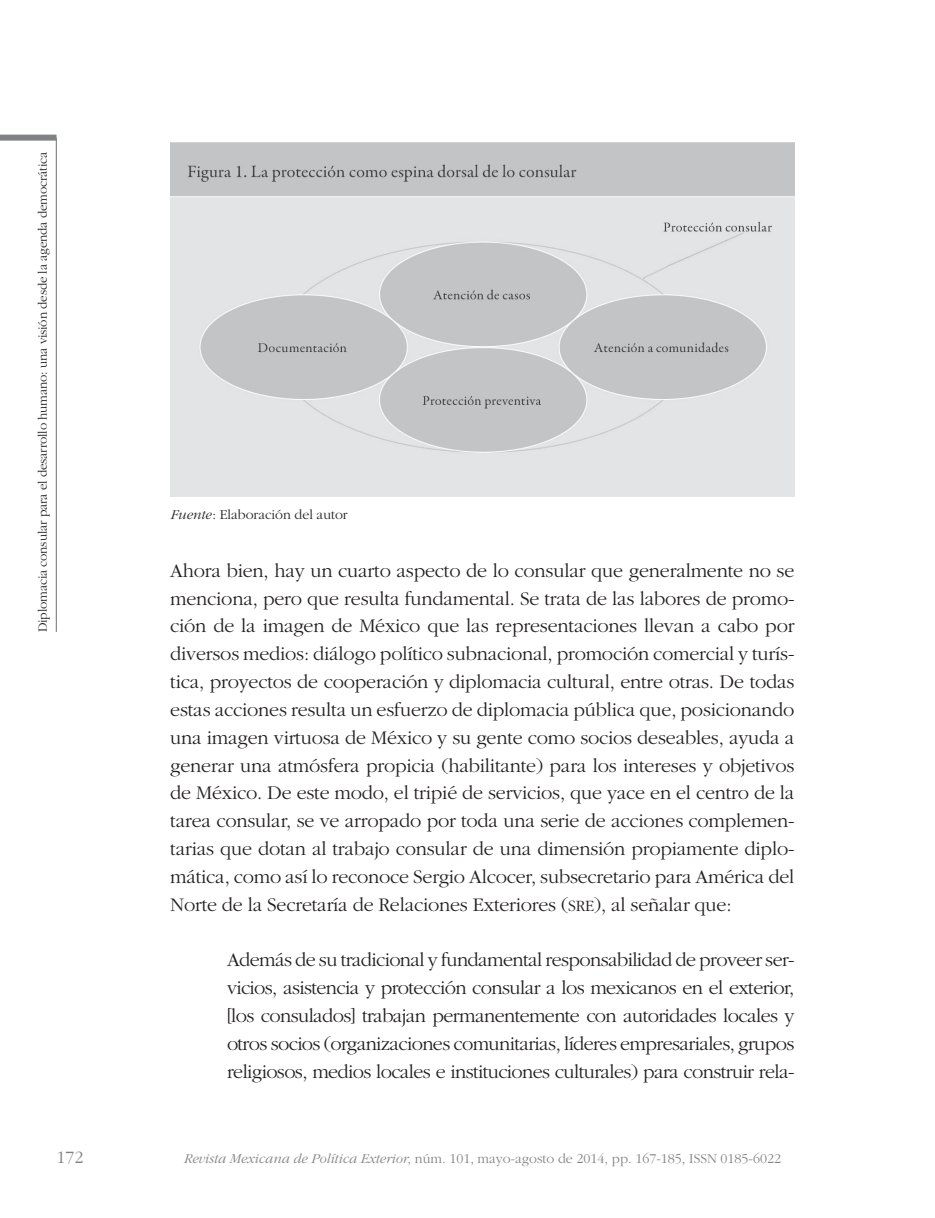
<style>
.page{position:relative;width:935px;height:1218px;background:#fff}
.page>*{position:absolute;margin:0;border:0;box-sizing:border-box;transform-origin:0 0}
.t1{font:300 20px/27.8px "Garamond";letter-spacing:-.01em;color:#231f20;text-align:justify}
.t2{font:300 18px "Garamond";color:#808285}
.t3{font:300 14px "Garamond";color:#808285}
.t4{font:300 14px "Garamond";color:#231f20}
.t5{font:14px "Garamond Light SC820";color:#808285}
.t6{font:300 13px "Garamond";color:#231f20}
.s1{font-style:italic}
.s2{font-family:"Garamond Light SC820";font-weight:400;font-size:16.4px}
.s3{font-family:"Garamond Light SC820";font-weight:400}
</style>
<div class="page">
<svg style="left:55px;top:138px;width:2px;height:494px"></svg>
<div style="left:0;top:135px;width:56px;height:6px;background:#808285"></div>
<img style="left:170px;top:142px;width:624px;height:354px">
<p class="t6" style="left:35px;top:632px;width:482px;rotate:-90deg">Diplomacia consular para el desarrollo humano: una visión desde la agenda democrática</p>
<p class="t4" style="left:170px;top:506px;width:179px"><span class="s1">Fuente</span>: Elaboración del autor</p>
<p class="t1" style="left:170px;top:556px;width:625px">Ahora bien, hay un cuarto aspecto de lo consular que generalmente no se menciona, pero que resulta fundamental. Se trata de las labores de promo&shy;ción de la imagen de México que las representaciones llevan a cabo por diversos medios: diálogo político subnacional, promoción comercial y turís&shy;tica, proyectos de cooperación y diplomacia cultural, entre otras. De todas estas acciones resulta un esfuerzo de diplomacia pública que, posicionando una imagen virtuosa de México y su gente como socios deseables, ayuda a generar una atmósfera propicia (habilitante) para los intereses y objetivos de México. De este modo, el tripié de servicios, que yace en el centro de la tarea consular, se ve arropado por toda una serie de acciones complemen&shy;tarias que dotan al trabajo consular de una dimensión propiamente diplo&shy;mática, como así lo reconoce Sergio Alcocer, subsecretario para América del Norte de la Secretaría de Relaciones Exteriores (<span class="s2">SRE</span>), al señalar que:</p>
<p class="t1" style="left:227px;top:946px;width:569px">Además de su tradicional y fundamental responsabilidad de proveer ser&shy;vicios, asistencia y protección consular a los mexicanos en el exterior, [los consulados] trabajan permanentemente con autoridades locales y otros socios (organizaciones comunitarias, líderes empresariales, grupos religiosos, medios locales e instituciones culturales) para construir rela-</p>
<p class="t2" style="left:56px;top:1147px;width:28px">172</p>
<p class="t3" style="left:183px;top:1150px;width:513px"><span class="s1">Revista Mexicana de Política Exterior</span>, núm. 101, mayo-agosto de 2014, pp. 167-185, <span class="s3">ISSN</span></p>
<p class="t5" style="left:720px;top:1150px;width:62px">0185-6022</p>
</div>
